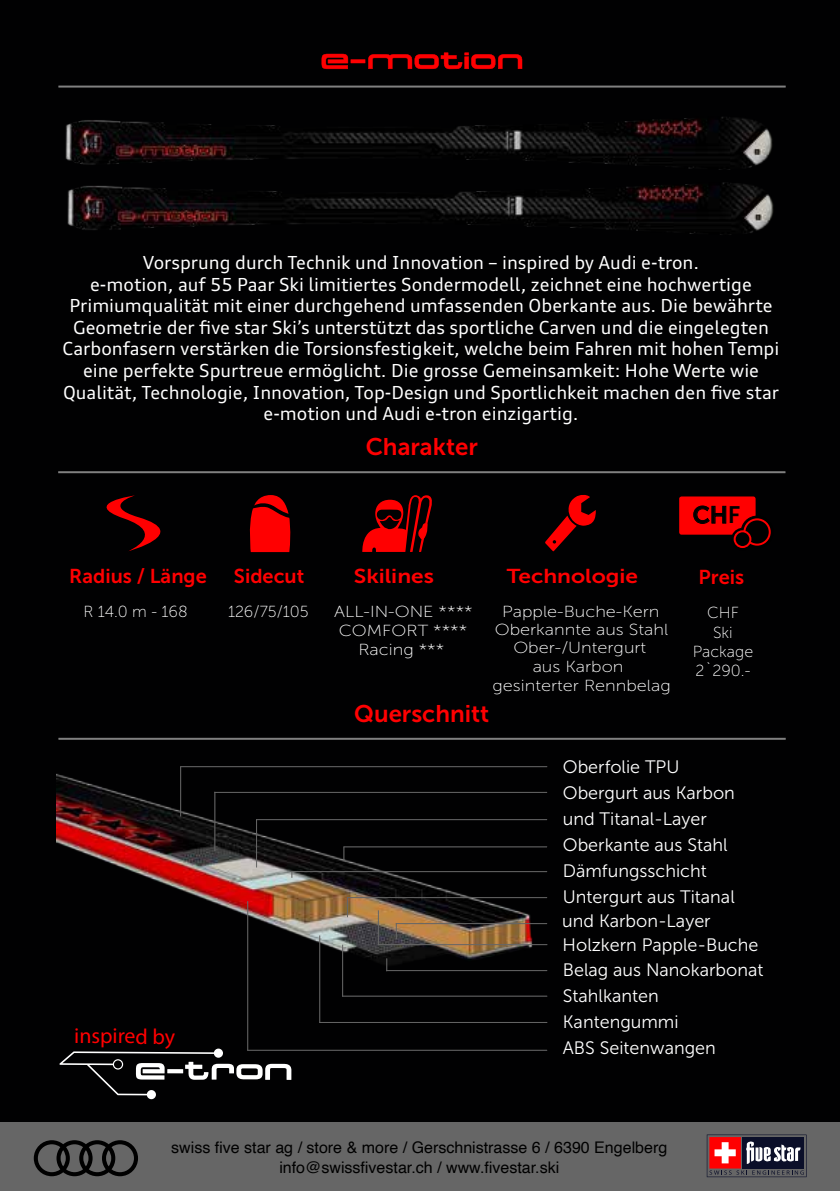
<style>
.page{position:relative;width:840px;height:1191px;background:#fff}
.page>*{position:absolute;margin:0;border:0;box-sizing:border-box;transform-origin:0 0}
.t1{font:24px "Museo Sans 700";color:#ff0001}
.t2{font:23.8px "Museo Sans 700";color:#000}
.t3{font:21.8px "Myriad Pro";letter-spacing:-.005em;color:#ff0001}
.t4{font:20px "Museo Sans 700";color:#ff0001}
.t5{font:20px "Museo Sans 700";color:#ff0001;scale:1.13 1}
.t6{font:18px/21.6px "Audi Type";color:#fff;text-align:center}
.t7{font:18px/25.6px "Museo Sans 300";color:#fff}
.t8{font:16px/19px "Museo Sans 100";color:#fff;text-align:center;scale:1.13 1}
.t9{font:16px/20px "Helvetica";color:#000;text-align:center}
.t10{font:16px/19.2px "Museo Sans 100";color:#fff;text-align:center}
</style>
<div class="page">
<div style="left:0;top:0;width:839px;height:1123px;background:#010102"></div>
<div style="left:0;top:1123px;width:839px;height:68px;background:#666"></div>
<hr style="left:58px;top:471px;width:727px;height:2px;background:#808080">
<hr style="left:58px;top:738px;width:727px;height:2px;background:#808080">
<svg style="left:706px;top:1134px;width:100px;height:43px"></svg>
<svg style="left:79px;top:495px;width:114px;height:56px;background:#1d0001"></svg>
<svg style="left:247px;top:495px;width:44px;height:57px;background:#c10001"></svg>
<svg style="left:361px;top:494px;width:73px;height:58px;background:#680001"></svg>
<svg style="left:543px;top:483px;width:72px;height:74px;background:#2d0001"></svg>
<svg style="left:34px;top:1140px;width:104px;height:36px"></svg>
<svg style="left:59px;top:1048px;width:232px;height:51px;background:#29292a"></svg>
<div style="left:678px;top:496px;width:77px;height:38px;background:#ff0001;border-radius:2px"></div>
<svg style="left:693px;top:506px;width:59px;height:45px"></svg>
<svg style="left:740px;top:516px;width:32px;height:32px"></svg>
<div style="left:740px;top:515px;width:33px;height:33px;border:1px solid #000;border-radius:50%"></div>
<div style="left:744px;top:519px;width:25px;height:25px;background:#000;border-radius:50%"></div>
<div style="left:743px;top:518px;width:27px;height:27px;border:2px solid #ff0001;border-radius:50%"></div>
<svg style="left:734px;top:531px;width:16px;height:16px"></svg>
<div style="left:733px;top:530px;width:18px;height:18px;border:2px solid #ff0001;border-radius:50%"></div>
<img style="left:57px;top:739px;width:505px;height:272px">
<hr style="left:180px;top:766px;width:367px;height:1px;background:#666">
<hr style="left:180px;top:766px;width:1px;height:50px;background:#666">
<hr style="left:214px;top:792px;width:332px;height:1px;background:#666">
<hr style="left:256px;top:819px;width:290px;height:1px;background:#666">
<hr style="left:343px;top:846px;width:203px;height:1px;background:#666">
<hr style="left:291px;top:871px;width:255px;height:1px;background:#666">
<hr style="left:347px;top:897px;width:199px;height:1px;background:#666">
<hr style="left:395px;top:923px;width:151px;height:1px;background:#666">
<hr style="left:214px;top:792px;width:1px;height:59px;background:#666">
<hr style="left:378px;top:944px;width:169px;height:1px;background:#666">
<hr style="left:386px;top:970px;width:161px;height:1px;background:#666">
<hr style="left:342px;top:995px;width:205px;height:1px;background:#666">
<hr style="left:319px;top:1022px;width:228px;height:1px;background:#666">
<hr style="left:247px;top:1049px;width:299px;height:1px;background:#666">
<hr style="left:256px;top:819px;width:1px;height:48px;background:#666">
<svg style="left:343px;top:846px;width:1px;height:15px"></svg>
<svg style="left:347px;top:898px;width:1px;height:19px"></svg>
<svg style="left:395px;top:923px;width:1px;height:16px"></svg>
<hr style="left:377px;top:910px;width:1px;height:35px;background:#666">
<svg style="left:386px;top:958px;width:1px;height:12px"></svg>
<hr style="left:342px;top:944px;width:1px;height:52px;background:#666">
<hr style="left:319px;top:935px;width:1px;height:88px;background:#666">
<hr style="left:247px;top:901px;width:1px;height:149px;background:#666">
<img style="left:55px;top:86px;width:755px;height:116px">
<img style="left:56px;top:151px;width:755px;height:117px">
<svg style="left:321px;top:53px;width:201px;height:16px;background:#7b0001"></svg>
<p class="t6" style="left:63px;top:251px;width:718px">Vorsprung durch Technik und Innovation – inspired by Audi e-tron.<br>e-motion, auf 55 Paar Ski limitiertes Sondermodell, zeichnet eine hochwertige Primiumqualität mit einer durchgehend umfassenden Oberkante aus. Die bewährte Geometrie der five star Ski’s unterstützt das sportliche Carven und die eingelegten Carbonfasern verstärken die Torsionsfestigkeit, welche beim Fahren mit hohen Tempi eine perfekte Spurtreue ermöglicht. Die grosse Gemeinsamkeit: Hohe Werte wie Qualität, Technologie, Innovation, Top-Design und Sportlichkeit machen den five star e-motion und Audi e-tron einzigartig.</p>
<p class="t4" style="left:69px;top:565px;width:139px">Radius / Länge</p>
<p class="t10" style="left:83px;top:602px;width:106px">R 14.0 m - 168</p>
<p class="t4" style="left:234px;top:565px;width:72px">Sidecut</p>
<p class="t10" style="left:228px;top:602px;width:82px">126/75/105</p>
<p class="t3" style="left:74px;top:1022px;width:102px">inspired by</p>
<h1 class="t1" style="left:365px;top:433px;width:113px">Charakter</h1>
<p class="t5" style="left:353px;top:565px;width:72px">Skilines</p>
<p class="t8" style="left:334px;top:602px;width:124px">ALL-IN-ONE ****<br>COMFORT ****<br>Racing ***</p>
<p class="t5" style="left:506px;top:565px;width:118px">Technologie</p>
<p class="t8" style="left:502px;top:602px;width:141px">Papple-Buche-Kern</p>
<p class="t8" style="left:492px;top:638px;width:159px">Ober-/Untergurt<br>aus Karbon gesinterter Rennbelag</p>
<p class="t8" style="left:494px;top:620px;width:155px">Oberkannte aus Stahl</p>
<h1 class="t1" style="left:354px;top:700px;width:137px">Querschnitt</h1>
<h2 class="t2" style="left:692px;top:502px;width:49px">CHF</h2>
<p class="t4" style="left:698px;top:566px;width:47px">Preis</p>
<p class="t10" style="left:692px;top:603px;width:62px">CHF<br>Ski<br>Package<br>2`290.-</p>
<p class="t7" style="left:562px;top:753px;width:202px">Oberfolie TPU<br>Obergurt aus Karbon und Titanal-Layer<br>Oberkante aus Stahl<br>Dämfungsschicht<br>Untergurt aus Titanal und Karbon-Layer<br>Holzkern Papple-Buche<br>Belag aus Nanokarbonat<br>Stahlkanten<br>Kantengummi<br>ABS Seitenwangen</p>
<p class="t9" style="left:171px;top:1138px;width:497px">swiss five star ag / store &amp; more / Gerschnistrasse 6 / 6390 Engelberg info@swissfivestar.ch / www.fivestar.ski</p>
</div>
